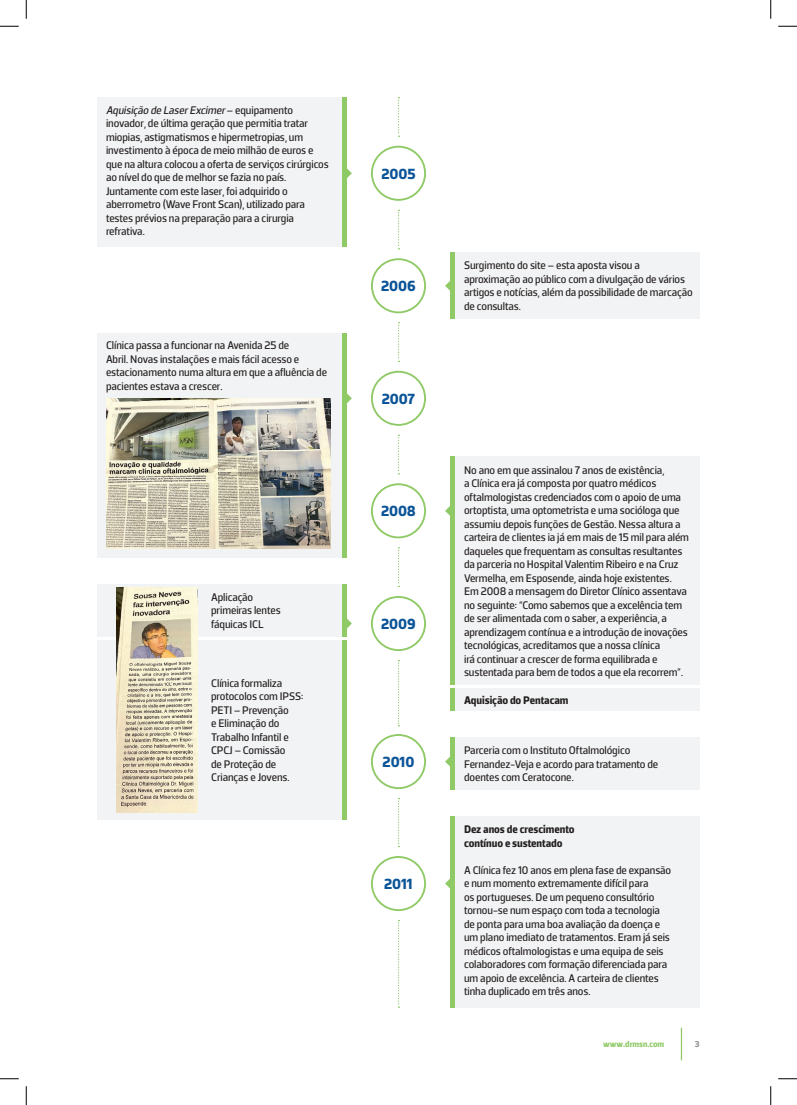
<style>
.page{position:relative;width:797px;height:1105px;background:#fff}
.page>*{position:absolute;margin:0;border:0;box-sizing:border-box;transform-origin:0 0}
.t1{font:700 15px "Porto Sans";letter-spacing:-.01em;color:#0b5498}
.t2{font:11.25px/13.5px "Porto Sans";letter-spacing:-.01em;color:#231f20}
.t3{font:700 11.25px "Porto Sans";letter-spacing:-.01em;color:#231f20}
.t4{font:700 8.75px "Porto Sans";letter-spacing:-.01em;color:#8fca66}
.t5{font:700 8.75px "Porto Sans";color:#939598}
.s1{font-style:italic}
</style>
<div class="page">
<hr style="left:681px;top:1028px;width:1px;height:32px;background:#8fca66">
<svg style="left:398px;top:322px;width:1px;height:40px"></svg>
<svg style="left:398px;top:97px;width:1px;height:40px"></svg>
<svg style="left:398px;top:210px;width:1px;height:39px"></svg>
<svg style="left:398px;top:435px;width:1px;height:39px"></svg>
<svg style="left:398px;top:547px;width:1px;height:40px"></svg>
<svg style="left:398px;top:660px;width:1px;height:66px"></svg>
<svg style="left:398px;top:798px;width:1px;height:49px"></svg>
<svg style="left:398px;top:920px;width:1px;height:88px"></svg>
<div style="left:371px;top:258px;width:55px;height:55px;border:2px solid #8fca66;border-radius:50%"></div>
<div style="left:371px;top:371px;width:55px;height:55px;border:2px solid #8fca66;border-radius:50%"></div>
<div style="left:371px;top:483px;width:55px;height:55px;border:2px solid #8fca66;border-radius:50%"></div>
<div style="left:371px;top:596px;width:55px;height:55px;border:2px solid #8fca66;border-radius:50%"></div>
<div style="left:371px;top:734px;width:55px;height:55px;border:2px solid #8fca66;border-radius:50%"></div>
<div style="left:371px;top:856px;width:55px;height:55px;border:2px solid #8fca66;border-radius:50%"></div>
<div style="left:450px;top:253px;width:249px;height:66px;background:#f2f3f4"></div>
<div style="left:450px;top:456px;width:249px;height:229px;background:#f2f3f4"></div>
<div style="left:450px;top:688px;width:249px;height:23px;background:#f2f3f4"></div>
<div style="left:97px;top:333px;width:249px;height:224px;background:#f2f3f4"></div>
<div style="left:450px;top:816px;width:249px;height:192px;background:#f2f3f4"></div>
<div style="left:450px;top:737px;width:249px;height:53px;background:#f2f3f4"></div>
<div style="left:97px;top:584px;width:249px;height:53px;background:#f2f3f4"></div>
<div style="left:97px;top:640px;width:249px;height:180px;background:#f2f3f4"></div>
<div style="left:450px;top:253px;width:5px;height:66px;background:#8fca66"></div>
<div style="left:450px;top:456px;width:5px;height:229px;background:#8fca66"></div>
<div style="left:450px;top:688px;width:5px;height:23px;background:#8fca66"></div>
<hr style="left:342px;top:333px;width:4px;height:224px;background:#8fca66">
<div style="left:450px;top:816px;width:5px;height:192px;background:#8fca66"></div>
<div style="left:450px;top:737px;width:5px;height:53px;background:#8fca66"></div>
<hr style="left:342px;top:584px;width:4px;height:53px;background:#8fca66">
<hr style="left:342px;top:640px;width:4px;height:180px;background:#8fca66">
<svg style="left:445px;top:281px;width:5px;height:10px"></svg>
<svg style="left:445px;top:506px;width:5px;height:10px"></svg>
<svg style="left:445px;top:879px;width:5px;height:10px"></svg>
<svg style="left:445px;top:757px;width:5px;height:10px"></svg>
<svg style="left:346px;top:393px;width:6px;height:11px"></svg>
<svg style="left:346px;top:618px;width:6px;height:11px"></svg>
<img style="left:106px;top:399px;width:224px;height:150px">
<img style="left:116px;top:587px;width:82px;height:225px">
<div style="left:371px;top:146px;width:55px;height:55px;border:2px solid #8fca66;border-radius:50%"></div>
<div style="left:97px;top:97px;width:249px;height:150px;background:#f2f3f4"></div>
<hr style="left:342px;top:97px;width:4px;height:150px;background:#8fca66">
<svg style="left:346px;top:168px;width:6px;height:11px"></svg>
<svg style="left:0;top:25px;width:19px;height:2px"></svg>
<svg style="left:778px;top:25px;width:19px;height:2px"></svg>
<svg style="left:0;top:1078px;width:19px;height:1px"></svg>
<svg style="left:778px;top:1078px;width:19px;height:1px"></svg>
<svg style="left:25px;top:0;width:2px;height:19px"></svg>
<svg style="left:25px;top:1086px;width:2px;height:19px"></svg>
<svg style="left:770px;top:0;width:1px;height:19px"></svg>
<svg style="left:770px;top:1086px;width:1px;height:19px"></svg>
<p class="t2" style="left:106px;top:103px;width:224px"><span class="s1">Aquisição de LaserExcimer</span>– e q u i p a m e n t o inovador, de última geração que permitia tratar miopias, astigmatismos e hipermetropias, um investimento à época de meio milhão de euros e que na altura colocou a oferta de serviços cirúrgicos ao nível do que de melhor se fazia no país.</p>
<p class="t2" style="left:106px;top:184px;width:200px">Juntamente com este laser, foi adquirido o aberrometro (Wave Front Scan), utilizado para testes prévios na preparação para a cirurgia refrativa.</p>
<p class="t2" style="left:106px;top:339px;width:223px">Clínica passa a funcionar na Avenida 25 de<br>Abril. Novas instalações e mais fácil acesso e estacionamento numa altura em que a afluência de pacientes estava a crescer.</p>
<p class="t2" style="left:211px;top:590px;width:44px">Aplicação</p>
<p class="t2" style="left:211px;top:604px;width:71px">primeiras lentes fáquicas ICL</p>
<p class="t2" style="left:211px;top:676px;width:94px">Clínica formaliza protocolos com IPSS:<br>PETI – Prevenção</p>
<p class="t2" style="left:211px;top:717px;width:79px">e Eliminação do<br>Trabalho Infantil e</p>
<p class="t2" style="left:211px;top:744px;width:76px">CPCJ – Comissão</p>
<p class="t2" style="left:211px;top:757px;width:80px">de Proteção de<br>Crianças e Jovens.</p>
<p class="t1" style="left:381px;top:164px;width:36px">2005</p>
<p class="t1" style="left:381px;top:277px;width:36px">2006</p>
<p class="t1" style="left:382px;top:389px;width:35px">2007</p>
<p class="t1" style="left:381px;top:502px;width:36px">2008</p>
<p class="t1" style="left:381px;top:614px;width:36px">2009</p>
<p class="t1" style="left:382px;top:752px;width:33px">2010</p>
<p class="t1" style="left:384px;top:874px;width:30px">2011</p>
<p class="t2" style="left:464px;top:259px;width:230px">Surgimento do site – esta aposta visou a aproximação ao público com a divulgação de vários artigos e notícias, além da possibilidade de marcação de consultas.</p>
<p class="t2" style="left:464px;top:463px;width:226px">No ano em que assinalou 7 anos de existência,<br>a Clínica era já composta por quatro médicos oftalmologistas credenciados com o apoio de uma ortoptista, uma optometrista e uma socióloga que assumiu depois funções de Gestão. Nessa altura a carteira de clientes ia já em mais de 15 mil para além daqueles que frequentam as consultas resultantes da parceria no Hospital Valentim Ribeiro e na Cruz Vermelha, em Esposende, ainda hoje existentes.</p>
<p class="t2" style="left:464px;top:585px;width:225px">Em 2008 a mensagem do Diretor Clínico assentava no seguinte: “Como sabemos que a excelência tem de ser alimentada com o saber, a experiência, a aprendizagem contínua e a introdução de inovações tecnológicas, acreditamos que a nossa clínica<br>irá continuar a crescer de forma equilibrada e sustentada para bem de todos a que ela recorrem”.</p>
<p class="t3" style="left:464px;top:693px;width:106px">Aquisição do Pentacam</p>
<p class="t2" style="left:464px;top:743px;width:196px">Parceria com o Instituto Oftalmológico<br>Fernandez-Veja e acordo para tratamento de doentes com Ceratocone.</p>
<p class="t3" style="left:464px;top:822px;width:112px">Dez anos de crescimento</p>
<p class="t3" style="left:464px;top:836px;width:100px">contínuo e sustentado</p>
<p class="t2" style="left:464px;top:863px;width:209px">A Clínica fez 10 anos em plena fase de expansão e num momento extremamente difícil para<br>os portugueses. De um pequeno consultório tornou-se num espaço com toda a tecnologia de ponta para uma boa avaliação da doença e um plano imediato de tratamentos. Eram já seis médicos oftalmologistas e uma equipa de seis colaboradores com formação diferenciada para um apoio de excelência. A carteira de clientes tinha duplicado em três anos.</p>
<p class="t4" style="left:603px;top:1038px;width:63px">www.drmsn.com</p>
<p class="t5" style="left:695px;top:1038px;width:6px">3</p>
</div>
